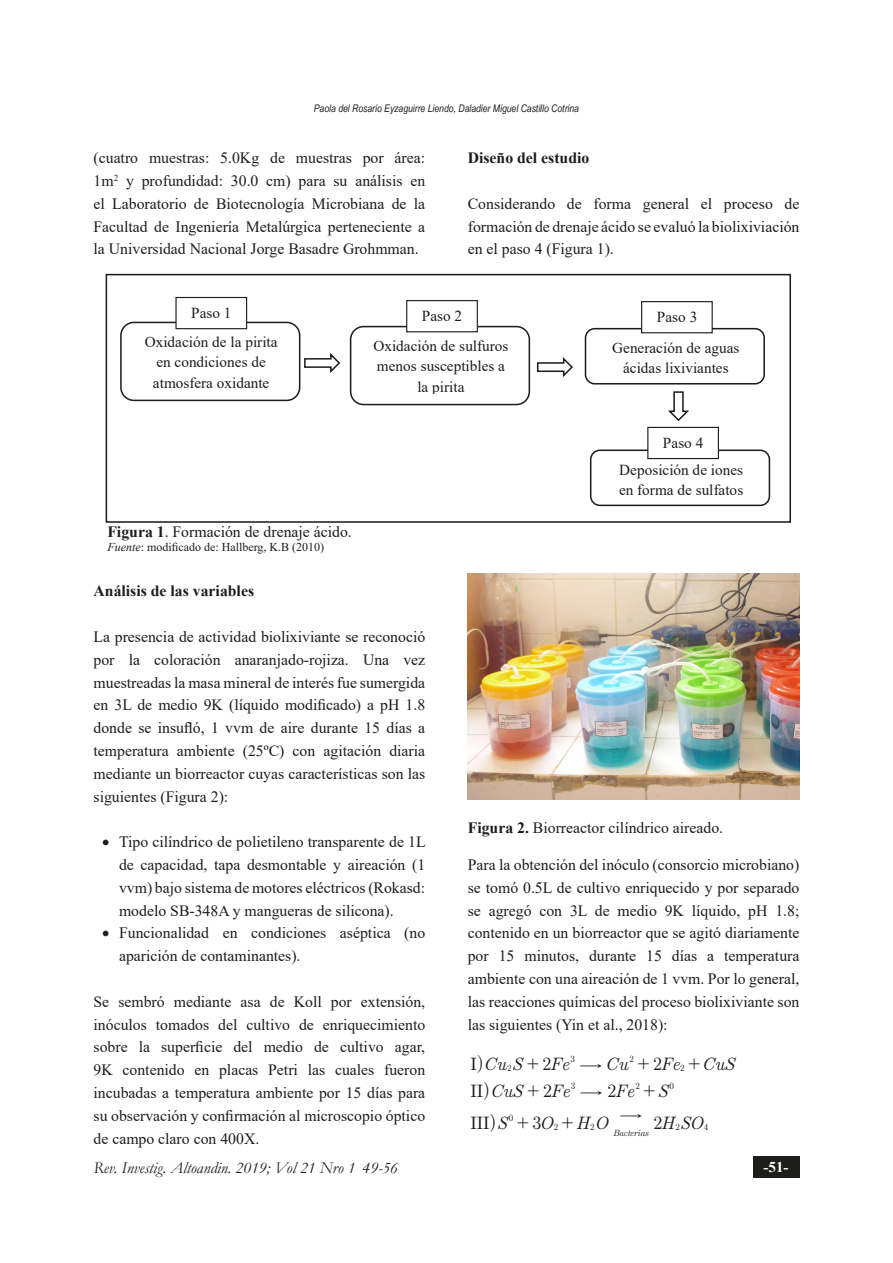
<style>
.page{position:relative;width:893px;height:1263px;background:#fff}
.page>*{position:absolute;margin:0;border:0;box-sizing:border-box;transform-origin:0 0}
.t1{font:italic 18px/27px "MM Century New";color:#1d1d1b}
.t2{font:18px "MM Century New";color:#1d1d1b}
.t3{font:18px "MM Arrow";color:#1d1d1b}
.t4{font:italic 16.5px "Garamond";color:#1d1d1b}
.t5{font:15.75px/22.8px "Times New Roman";color:#1d1d1b;text-align:justify}
.t6{font:700 15.75px "Times New Roman";color:#1d1d1b}
.t7{font:15.3px/20.2px "Times New Roman";color:#1d1d1b;text-align:center}
.t8{font:700 15px "Times New Roman";color:#fff}
.t9{font:12px "Times New Roman";color:#1d1d1b}
.t10{font:italic 10.5px "Arial Narrow";color:#1d1d1b}
.t11{font:9px "MM Century New";color:#1d1d1b}
.t12{font:italic 9px "MM Century New";color:#1d1d1b}
.s1{font-weight:700}
.s2{font-style:italic}
.s3{font-style:normal}
.s4{font-family:"MM Arrow";font-style:normal}
</style>
<div class="page">
<div style="left:753px;top:1157px;width:46px;height:21px;background:#1d1d1b"></div>
<div style="left:120px;top:322px;width:180px;height:79px;border:2px solid #1d1d1b;border-radius:13px"></div>
<div style="left:350px;top:326px;width:180px;height:79px;border:2px solid #1d1d1b;border-radius:13px"></div>
<svg style="left:304px;top:353px;width:36px;height:20px"></svg>
<svg style="left:536px;top:357px;width:37px;height:20px"></svg>
<div style="left:585px;top:328px;width:180px;height:56px;border:2px solid #1d1d1b;border-radius:9px"></div>
<svg style="left:668px;top:391px;width:21px;height:31px"></svg>
<div style="left:590px;top:449px;width:180px;height:57px;border:2px solid #1d1d1b;border-radius:9px"></div>
<div style="left:599px;top:454px;width:164px;height:50px;background:#fff"></div>
<div style="left:176px;top:297px;width:71px;height:32px;background:#fff"></div>
<div style="left:175px;top:297px;width:72px;height:32px;border:1px solid #1d1d1b"></div>
<img style="left:245px;top:304px;width:1px;height:19px">
<div style="left:407px;top:301px;width:70px;height:31px;background:#fff"></div>
<div style="left:406px;top:300px;width:72px;height:32px;border:1px solid #1d1d1b"></div>
<img style="left:407px;top:307px;width:70px;height:19px">
<div style="left:642px;top:302px;width:70px;height:31px;background:#fff"></div>
<div style="left:641px;top:301px;width:72px;height:32px;border:1px solid #1d1d1b"></div>
<img style="left:642px;top:308px;width:70px;height:19px">
<div style="left:647px;top:427px;width:72px;height:32px;border:1px solid #1d1d1b"></div>
<img style="left:648px;top:433px;width:70px;height:19px">
<div style="left:106px;top:274px;width:685px;height:249px;border:2px solid #1d1d1b"></div>
<img style="left:468px;top:573px;width:331px;height:226px">
<p class="t10" style="left:314px;top:101px;width:267px">Paola del Rosario Eyzaguirre Liendo, Daladier Miguel Castillo Cotrina</p>
<p class="t5" style="left:94px;top:146px;width:333px">(cuatro muestras: 5.0Kg de muestras por área:<br>1m<sup>2</sup> y profundidad: 30.0 cm) para su análisis en el Laboratorio de Biotecnología Microbiana de la Facultad de Ingeniería Metalúrgica perteneciente a la Universidad Nacional Jorge Basadre Grohmman.</p>
<p class="t6" style="left:468px;top:146px;width:123px">Diseño del estudio</p>
<p class="t5" style="left:468px;top:192px;width:333px">Considerando de forma general el proceso de formación de drenaje ácido se evaluó la biolixiviación en el paso 4 (Figura 1).</p>
<p class="t7" style="left:191px;top:302px;width:42px">Paso 1</p>
<p class="t7" style="left:422px;top:305px;width:42px">Paso 2</p>
<p class="t7" style="left:657px;top:306px;width:42px">Paso 3</p>
<p class="t7" style="left:145px;top:331px;width:134px">Oxidación de la pirita en condiciones de atmosfera oxidante</p>
<p class="t7" style="left:373px;top:335px;width:136px">Oxidación de sulfuros menos susceptibles a la pirita</p>
<p class="t7" style="left:612px;top:337px;width:129px">Generación de aguas ácidas lixiviantes</p>
<p class="t7" style="left:663px;top:432px;width:42px">Paso 4</p>
<p class="t5" style="left:107px;top:520px;width:246px"><span class="s1">Figura 1</span>. Formación de drenaje ácido.</p>
<p class="t9" style="left:107px;top:539px;width:218px"><span class="s2">Fuente</span>: modificado de: Hallberg, K.B (2010)</p>
<p class="t6" style="left:94px;top:580px;width:162px">Análisis de las variables</p>
<p class="t5" style="left:94px;top:625px;width:333px">La presencia de actividad biolixiviante se reconoció por la coloración anaranjado-rojiza. Una vez muestreadas la masa mineral de interés fue sumergida en 3L de medio 9K (líquido modificado) a pH 1.8 donde se insufló, 1 vvm de aire durante 15 días a temperatura ambiente (25ºC) con agitación diaria mediante un biorreactor cuyas características son las siguientes (Figura 2):</p>
<p class="t5" style="left:119px;top:830px;width:308px;text-indent:-17px">• Tipo cilíndrico de polietileno transparente de 1L de capacidad, tapa desmontable y aireación (1 vvm) bajo sistema de motores eléctricos (Rokasd: modelo SB-348A y mangueras de silicona).</p>
<p class="t5" style="left:119px;top:921px;width:308px;text-indent:-17px">• Funcionalidad en condiciones aséptica (no aparición de contaminantes).</p>
<p class="t5" style="left:94px;top:989px;width:333px">Se sembró mediante asa de Koll por extensión, inóculos tomados del cultivo de enriquecimiento sobre la superficie del medio de cultivo agar, 9K contenido en placas Petri las cuales fueron incubadas a temperatura ambiente por 15 días para su observación y confirmación al microscopio óptico de campo claro con 400X.</p>
<p class="t7" style="left:619px;top:459px;width:126px;text-align:left">Deposición de iones en forma de sulfatos</p>
<p class="t5" style="left:468px;top:816px;width:257px"><span class="s1">Figura 2.</span> Biorreactor cilíndrico aireado.</p>
<p class="t5" style="left:468px;top:853px;width:333px">Para la obtención del inóculo (consorcio microbiano) se tomó 0.5L de cultivo enriquecido y por separado se agregó con 3L de medio 9K líquido, pH 1.8; contenido en un biorreactor que se agitó diariamente por 15 minutos, durante 15 días a temperatura ambiente con una aireación de 1 vvm. Por lo general, las reacciones químicas del proceso biolixiviante son las siguientes (Yin et al., 2018):</p>
<p class="t1" style="left:470px;top:1051px;width:101px"><span class="s3">I)</span>Cu S <span class="s3">+ 2</span>Fe<br><span class="s3">II)</span>CuS <span class="s3">+ 2</span>Fe</p>
<p class="t2" style="left:470px;top:1114px;width:40px">III)<span class="s2">S</span></p>
<p class="t12" style="left:614px;top:1129px;width:37px">Bacterias</p>
<p class="t11" style="left:570px;top:1055px;width:6px">3</p>
<p class="t11" style="left:630px;top:1055px;width:6px">2</p>
<p class="t1" style="left:580px;top:1051px;width:51px"><span class="s4">$</span>Cu</p>
<p class="t1" style="left:638px;top:1051px;width:99px"><span class="s3">+ 2</span>Fe <span class="s3">+</span> CuS</p>
<p class="t1" style="left:580px;top:1078px;width:56px"><span class="s4">$</span> <span class="s3">2</span>Fe</p>
<p class="t2" style="left:644px;top:1082px;width:27px">+<span class="s2">S</span></p>
<p class="t2" style="left:517px;top:1113px;width:93px">+3<span class="s2">O</span> +<span class="s2">H O</span></p>
<p class="t1" style="left:653px;top:1110px;width:52px"><span class="s3">2</span>H SO</p>
<p class="t11" style="left:507px;top:1064px;width:6px">2</p>
<p class="t11" style="left:680px;top:1064px;width:6px">2</p>
<p class="t11" style="left:571px;top:1082px;width:6px">3</p>
<p class="t11" style="left:635px;top:1082px;width:6px">2</p>
<p class="t11" style="left:669px;top:1082px;width:6px">0</p>
<p class="t3" style="left:620px;top:1104px;width:24px">$</p>
<p class="t11" style="left:509px;top:1113px;width:6px">0</p>
<p class="t11" style="left:554px;top:1123px;width:6px">2</p>
<p class="t11" style="left:590px;top:1123px;width:6px">2</p>
<p class="t11" style="left:675px;top:1123px;width:6px">2</p>
<p class="t11" style="left:704px;top:1123px;width:6px">4</p>
<p class="t4" style="left:94px;top:1156px;width:306px">Rev. Investig. Altoandin. 2019; Vol 21 Nro 1 49-56</p>
<p class="t8" style="left:763px;top:1156px;width:26px">-51-</p>
</div>
